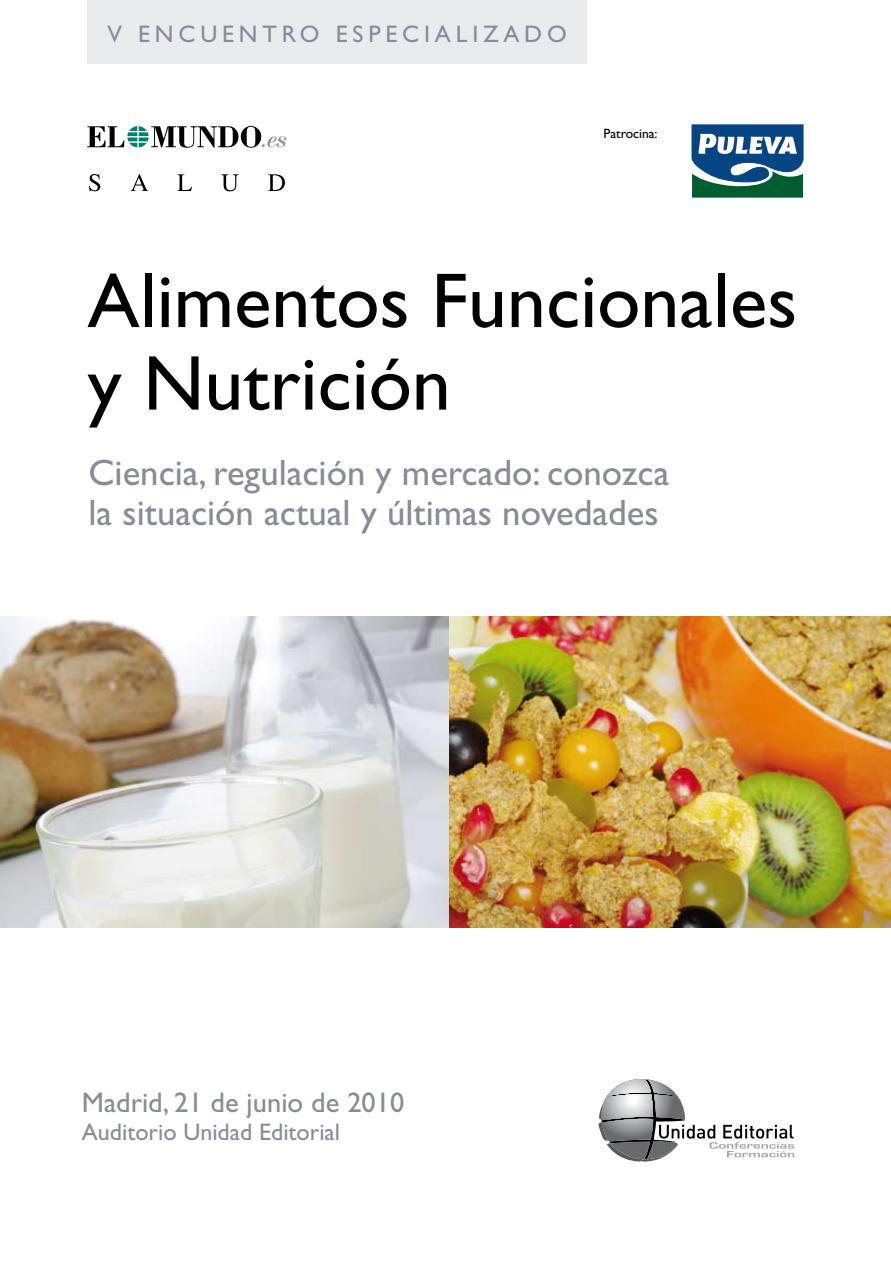
<style>
.page{position:relative;width:891px;height:1263px;background:#fff}
.page>*{position:absolute;margin:0;border:0;box-sizing:border-box;transform-origin:0 0}
.t1{font:78px/82.5px "Gill Sans";color:#000}
.t2{font:36.75px/40.5px "Gill Sans";color:#888c99}
.t3{font:28.5px "Gill Sans";color:#888c99}
.t4{font:24px "Gill Sans";color:#888c99}
.t5{font:24px "Gill Sans";letter-spacing:.2em;color:#888c99}
.t6{font:13.5px "Gill Sans";color:#000}
</style>
<div class="page">
<svg style="left:598px;top:1079px;width:196px;height:83px"></svg>
<div style="left:87px;top:0;width:499px;height:64px;background:#eaebef"></div>
<img style="left:448px;top:617px;width:442px;height:310px">
<img style="left:0;top:617px;width:448px;height:310px">
<svg style="left:89px;top:174px;width:11px;height:17px"></svg>
<svg style="left:131px;top:174px;width:17px;height:17px"></svg>
<svg style="left:177px;top:174px;width:15px;height:17px"></svg>
<svg style="left:221px;top:174px;width:17px;height:17px"></svg>
<svg style="left:268px;top:174px;width:17px;height:17px"></svg>
<svg style="left:87px;top:126px;width:199px;height:22px"></svg>
<svg style="left:691px;top:125px;width:112px;height:73px"></svg>
<p class="t5" style="left:107px;top:21px;width:461px">V ENCUENTRO ESPECIALIZADO</p>
<p class="t6" style="left:603px;top:125px;width:55px">Patrocina:</p>
<h1 class="t1" style="left:87px;top:260px;width:711px">Alimentos Funcionales y Nutrición</h1>
<p class="t2" style="left:88px;top:452px;width:582px">Ciencia, regulación y mercado: conozca la situación actual y últimas novedades</p>
<p class="t3" style="left:82px;top:1086px;width:324px">Madrid, 21 de junio de 2010</p>
<p class="t4" style="left:82px;top:1118px;width:260px">Auditorio Unidad Editorial</p>
</div>
